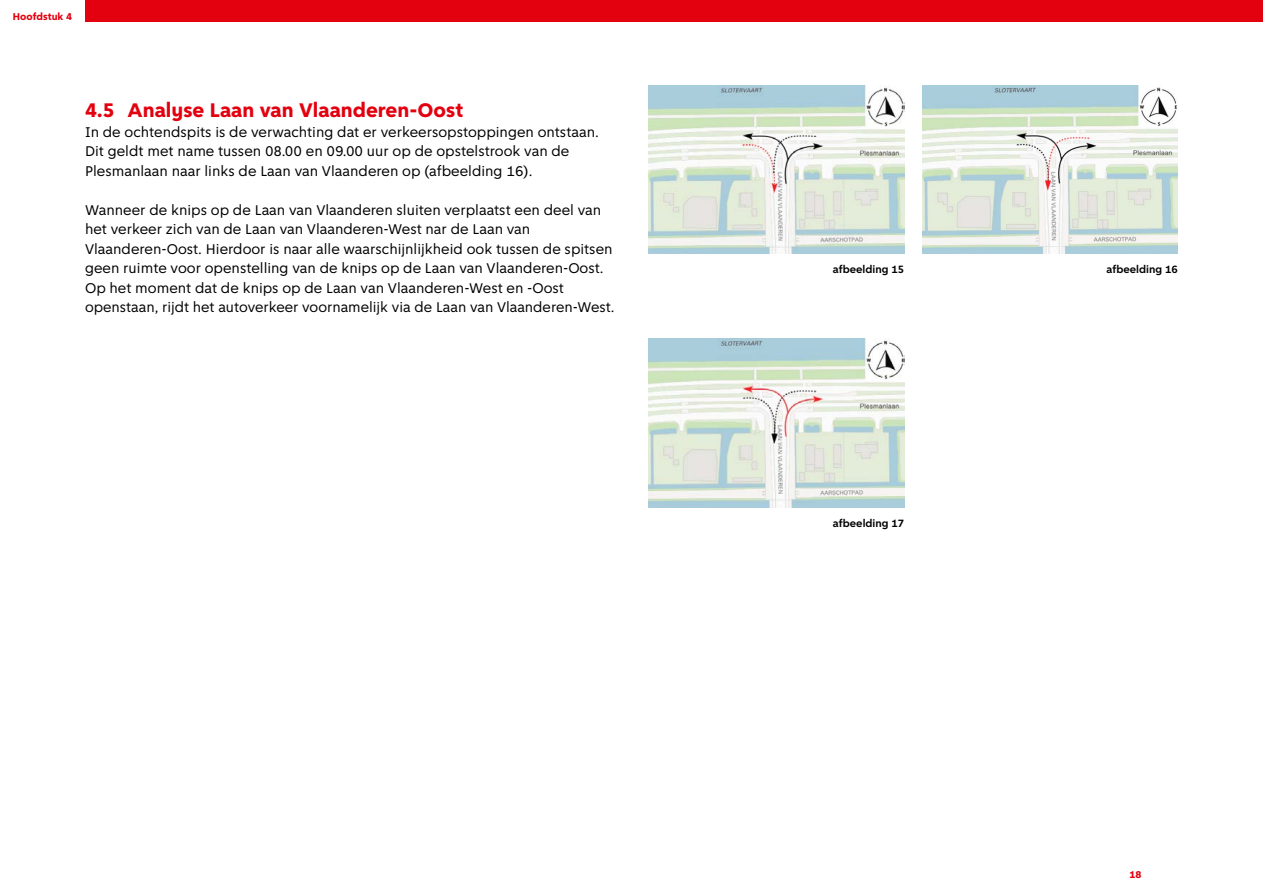
<style>
.page{position:relative;width:1263px;height:893px;background:#fff}
.page>*{position:absolute;margin:0;border:0;box-sizing:border-box;transform-origin:0 0}
.H3_-_Sub_heading{font:800 21px "Amsterdam Sans";color:#e3000f}
.Brood{font:15px/19.5px "Amsterdam Sans";color:#000}
.t1{font:700 11.25px "Amsterdam Sans";color:#000}
.t2{font:800 10.5px "Amsterdam Sans";color:#e3000f}
</style>
<div class="page">
<div style="left:85px;top:0;width:1178px;height:21px;background:#e3000f"></div>
<img style="left:648px;top:339px;width:256px;height:168px">
<img style="left:922px;top:85px;width:256px;height:169px">
<img style="left:648px;top:85px;width:256px;height:169px">
<p class="t2" style="left:13px;top:10px;width:61px">Hoofdstuk 4</p>
<h3 class="H3_-_Sub_heading" style="left:85px;top:98px;width:380px">4.5 Analyse Laan van Vlaanderen-Oost</h3>
<p class="Brood" style="left:85px;top:122px;width:515px">In de ochtendspits is de verwachting dat er verkeersopstoppingen ontstaan.<br>Dit geldt met name tussen 08.00 en 09.00 uur op de opstelstrook van de<br>Plesmanlaan naar links de Laan van Vlaanderen op (afbeelding 16).</p>
<p class="Brood" style="left:85px;top:200px;width:531px">Wanneer de knips op de Laan van Vlaanderen sluiten verplaatst een deel van het verkeer zich van de Laan van Vlaanderen-West nar de Laan van Vlaanderen-Oost. Hierdoor is naar alle waarschijnlijkheid ook tussen de spitsen geen ruimte voor openstelling van de knips op de Laan van Vlaanderen-Oost.<br>Op het moment dat de knips op de Laan van Vlaanderen-West en -Oost openstaan, rijdt het autoverkeer voornamelijk via de Laan van Vlaanderen-West.</p>
<p class="t1" style="left:833px;top:263px;width:73px">afbeelding 15</p>
<p class="t1" style="left:1106px;top:263px;width:73px">afbeelding 16</p>
<p class="t1" style="left:833px;top:516px;width:73px">afbeelding 17</p>
<p class="t2" style="left:1129px;top:868px;width:14px">18</p>
</div>
